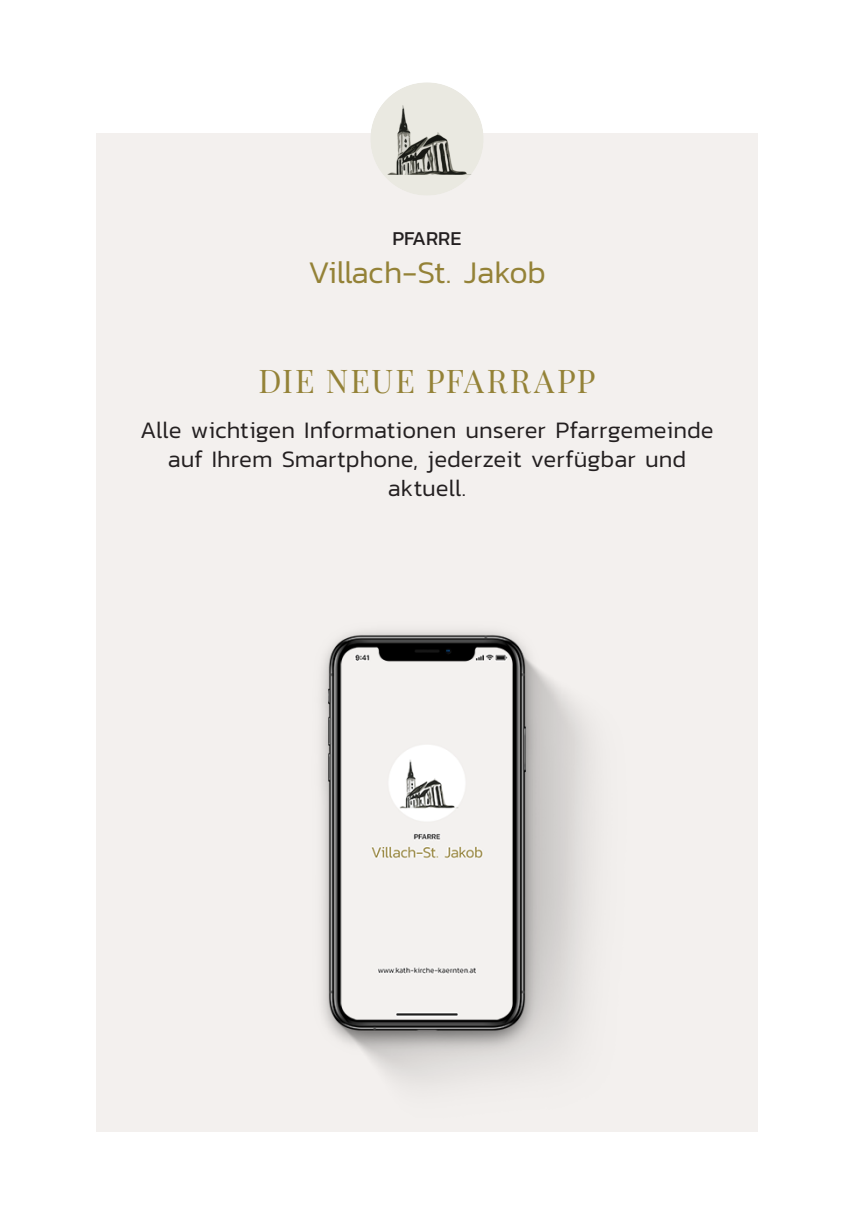
<style>
.page{position:relative;width:854px;height:1214px;background:#fff}
.page>*{position:absolute;margin:0;border:0;box-sizing:border-box;transform-origin:0 0}
.t1{font:300 32px "Kanit";letter-spacing:-.015em;color:#948237}
.t2{font:32px "Playfair Display";letter-spacing:.06em;color:#948237}
.t3{font:300 24px/28.8px "Kanit";color:#231f20;text-align:center}
.t4{font:20px "Kanit";color:#231f20}
</style>
<div class="page">
<div style="left:96px;top:133px;width:661px;height:998px;background:#f3f0ee"></div>
<div style="left:370px;top:82px;width:113px;height:114px;background:#eae9e1;border-radius:50%"></div>
<img style="left:380px;top:92px;width:93px;height:94px">
<img style="left:321px;top:631px;width:270px;height:452px">
<p class="t4" style="left:392px;top:223px;width:70px">PFARRE</p>
<h1 class="t1" style="left:308px;top:250px;width:239px">Villach-St. Jakob</h1>
<h1 class="t2" style="left:258px;top:356px;width:338px">DIE NEUE PFARRAPP</h1>
<p class="t3" style="left:140px;top:415px;width:574px">Alle wichtigen Informationen unserer Pfarrgemeinde auf Ihrem Smartphone, jederzeit verfügbar und aktuell.</p>
</div>
